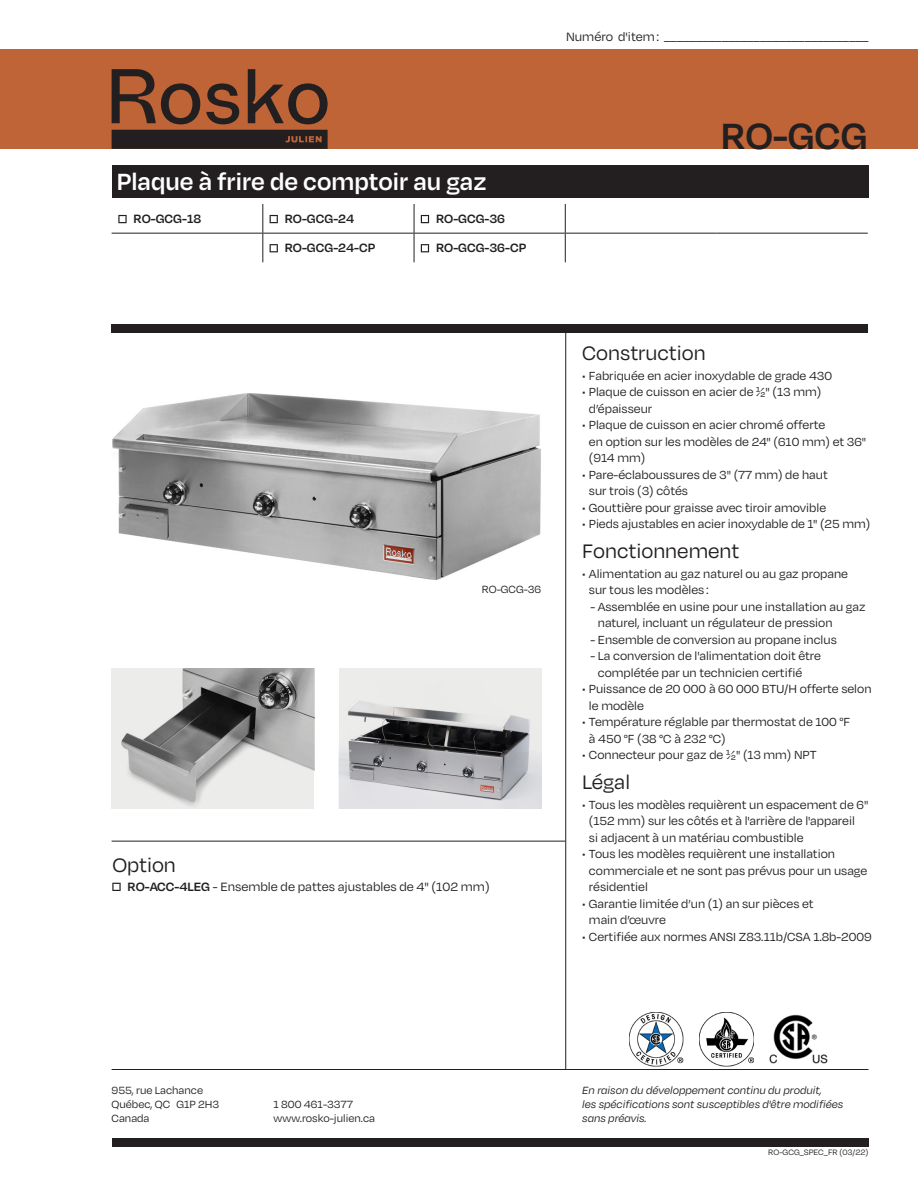
<style>
.page{position:relative;width:918px;height:1188px;background:#fff}
.page>*{position:absolute;margin:0;border:0;box-sizing:border-box;transform-origin:0 0}
.t1{font:600 42px "Degular";color:#231f20}
.t2{font:600 27px "Degular";color:#fff}
.t3{font:22.5px "Degular";color:#231f20}
.P_bullets{font:13.8px "Degular";color:#231f20}
.t4{font:600 13.8px "Degular";color:#231f20}
.t5{font:13.5px/16.5px "Degular";color:#231f20}
.t6{font:italic 12px/14.2px "Degular";color:#231f20}
.P_tableau{font:12px/14.2px "Degular";color:#231f20}
.P_8{font:9px "Degular";color:#231f20}
.s1{font-weight:600}
</style>
<div class="page">
<div style="left:112px;top:1138px;width:756px;height:9px;background:#231f20"></div>
<div style="left:0;top:49px;width:918px;height:100px;background:#bf6436"></div>
<img style="left:112px;top:393px;width:429px;height:187px">
<div style="left:112px;top:165px;width:756px;height:33px;background:#231f20"></div>
<hr style="left:112px;top:233px;width:151px;height:1px;background:#231f20">
<hr style="left:263px;top:233px;width:151px;height:1px;background:#231f20">
<svg style="left:262px;top:204px;width:1px;height:58px"></svg>
<hr style="left:414px;top:233px;width:151px;height:1px;background:#231f20">
<svg style="left:414px;top:204px;width:1px;height:58px"></svg>
<hr style="left:565px;top:233px;width:152px;height:1px;background:#231f20">
<svg style="left:565px;top:204px;width:1px;height:58px"></svg>
<hr style="left:717px;top:233px;width:151px;height:1px;background:#231f20">
<svg style="left:118px;top:215px;width:9px;height:8px"></svg>
<svg style="left:270px;top:215px;width:8px;height:8px"></svg>
<svg style="left:421px;top:215px;width:8px;height:8px"></svg>
<svg style="left:270px;top:244px;width:8px;height:8px"></svg>
<svg style="left:421px;top:244px;width:8px;height:8px"></svg>
<svg style="left:112px;top:883px;width:9px;height:8px"></svg>
<hr style="left:565px;top:333px;width:1px;height:736px;background:#231f20">
<hr style="left:112px;top:1069px;width:756px;height:1px;background:#231f20">
<img style="left:629px;top:1012px;width:54px;height:54px">
<img style="left:700px;top:1012px;width:54px;height:54px">
<hr style="left:112px;top:841px;width:453px;height:1px;background:#231f20">
<img style="left:112px;top:668px;width:202px;height:140px">
<img style="left:339px;top:668px;width:202px;height:140px">
<div style="left:111px;top:324px;width:757px;height:9px;background:#231f20"></div>
<svg style="left:112px;top:69px;width:88px;height:55px"></svg>
<svg style="left:206px;top:83px;width:33px;height:41px"></svg>
<svg style="left:248px;top:69px;width:80px;height:55px"></svg>
<svg style="left:112px;top:130px;width:216px;height:19px;background:#282120"></svg>
<img style="left:769px;top:1014px;width:59px;height:50px">
<p class="P_bullets" style="left:566px;top:29px;width:304px">Numéro d'item: ________________________________</p>
<p class="t2" style="left:117px;top:164px;width:371px">Plaque à frire de comptoir au gaz</p>
<p class="t4" style="left:134px;top:210px;width:69px">RO-GCG-18</p>
<p class="t4" style="left:285px;top:210px;width:71px">RO-GCG-24</p>
<p class="t4" style="left:436px;top:210px;width:71px">RO-GCG-36</p>
<p class="t4" style="left:285px;top:240px;width:92px">RO-GCG-24-CP</p>
<p class="t4" style="left:436px;top:240px;width:92px">RO-GCG-36-CP</p>
<p class="P_tableau" style="left:482px;top:582px;width:61px">RO-GCG-36</p>
<p class="t3" style="left:112px;top:851px;width:65px">Option</p>
<p class="P_bullets" style="left:128px;top:878px;width:364px"><span class="s1">RO-ACC-4LEG</span> - Ensemble de pattes ajustables de 4" (102 mm)</p>
<p class="t1" style="left:721px;top:109px;width:149px">RO-GCG</p>
<p class="t3" style="left:582px;top:340px;width:125px">Construction</p>
<p class="t5" style="left:582px;top:367px;width:251px">• Fabriquée en acier inoxydable de grade 430</p>
<p class="t5" style="left:589px;top:383px;width:234px;text-indent:-7px">• Plaque de cuisson en acier de 1/2" (13 mm) d’épaisseur</p>
<p class="t5" style="left:589px;top:416px;width:279px;text-indent:-7px">• Plaque de cuisson en acier chromé offerte<br>en option sur les modèles de 24" (610 mm) et 36" (914 mm)</p>
<p class="t5" style="left:589px;top:466px;width:240px;text-indent:-7px">• Pare-éclaboussures de 3" (77 mm) de haut sur trois (3) côtés</p>
<p class="t5" style="left:582px;top:499px;width:245px">• Gouttière pour graisse avec tiroir amovible</p>
<p class="t5" style="left:582px;top:515px;width:289px">• Pieds ajustables en acier inoxydable de 1" (25 mm)</p>
<p class="t3" style="left:582px;top:538px;width:159px">Fonctionnement</p>
<p class="t5" style="left:589px;top:565px;width:261px;text-indent:-7px">• Alimentation au gaz naturel ou au gaz propane sur tous les modèles :</p>
<p class="t5" style="left:598px;top:598px;width:269px;text-indent:-7px">- Assemblée en usine pour une installation au gaz naturel, incluant un régulateur de pression</p>
<p class="t5" style="left:590px;top:631px;width:248px">- Ensemble de conversion au propane inclus</p>
<p class="t5" style="left:598px;top:647px;width:225px;text-indent:-7px">- La conversion de l'alimentation doit être complétée par un technicien certifié</p>
<p class="t5" style="left:589px;top:680px;width:284px;text-indent:-7px">• Puissance de 20 000 à 60 000 BTU/H offerte selon le modèle</p>
<p class="t5" style="left:589px;top:713px;width:263px;text-indent:-7px">• Température réglable par thermostat de 100 °F à 450 °F (38 °C à 232 °C)</p>
<p class="t5" style="left:582px;top:746px;width:236px">• Connecteur pour gaz de ½" (13 mm) NPT</p>
<p class="t3" style="left:582px;top:769px;width:49px">Légal</p>
<p class="t5" style="left:589px;top:796px;width:281px;text-indent:-7px">• Tous les modèles requièrent un espacement de 6" (152 mm) sur les côtés et à l'arrière de l'appareil<br>si adjacent à un matériau combustible</p>
<p class="t5" style="left:589px;top:845px;width:280px;text-indent:-7px">• Tous les modèles requièrent une installation commerciale et ne sont pas prévus pour un usage résidentiel</p>
<p class="t5" style="left:589px;top:895px;width:226px;text-indent:-7px">• Garantie limitée d’un (1) an sur pièces et main d’œuvre</p>
<p class="t5" style="left:582px;top:928px;width:291px">• Certifiée aux normes ANSI Z83.11b/CSA 1.8b-2009</p>
<p class="P_tableau" style="left:112px;top:1082px;width:109px">955, rue Lachance<br>Québec, QC G1P 2H3<br>Canada</p>
<p class="t6" style="left:582px;top:1082px;width:263px">En raison du développement continu du produit,<br>les spécifications sont susceptibles d'être modifiées sans préavis.</p>
<p class="P_tableau" style="left:273px;top:1096px;width:103px">1 800 461-3377 www.rosko-julien.ca</p>
<p class="P_8" style="left:768px;top:1147px;width:102px">RO-GCG_SPEC_FR (03/22)</p>
</div>
